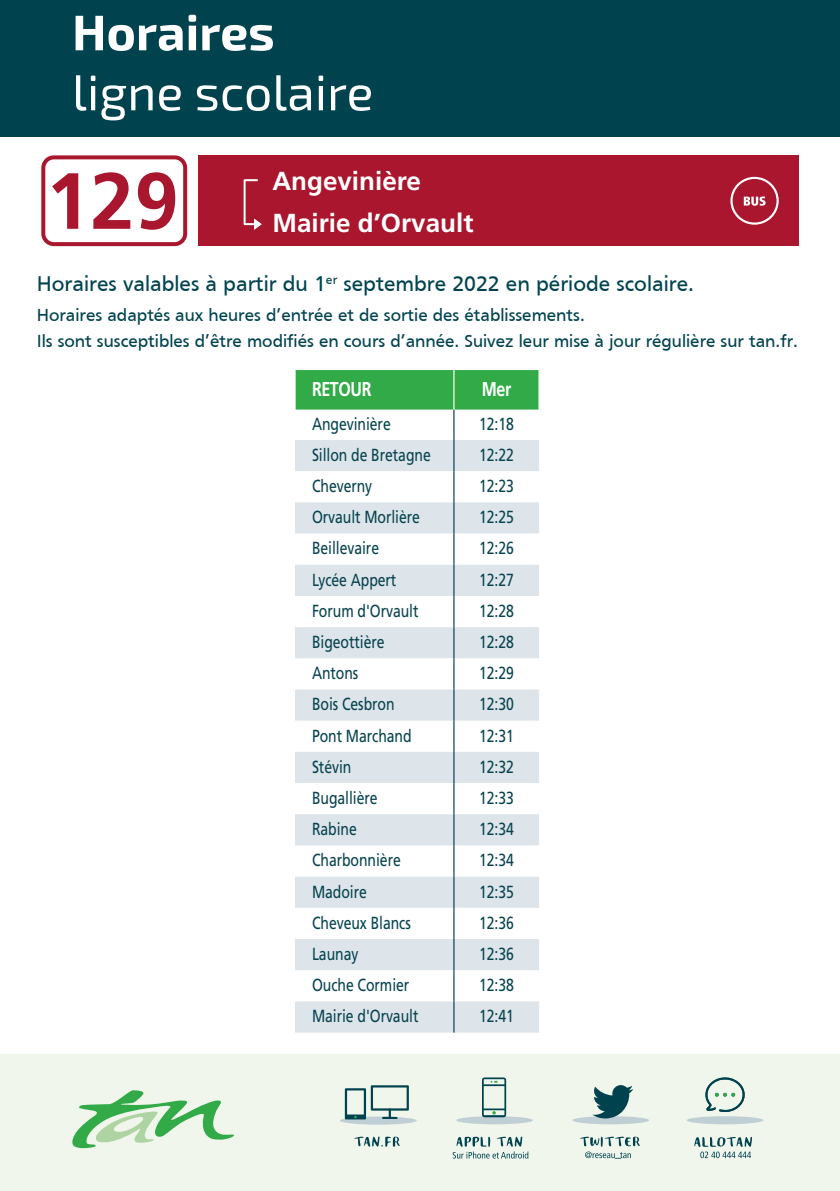
<style>
.page{position:relative;width:840px;height:1191px;background:#fff}
.page>*{position:absolute;margin:0;border:0;box-sizing:border-box;transform-origin:0 0}
.t1{font:50px "Exo 2";color:#fff}
.t2{font:700 50px "Exo 2";color:#fff}
.t3{font:700 26px "Frutiger LT Std";color:#fff}
.t4{font:22px "Frutiger";color:#00434f}
.Texte_En-tête{font:700 20px "Frutiger LT Std";letter-spacing:-.025em;color:#fff;scale:.8 1}
.t5{font:18px "Frutiger";color:#00434f}
.Texte_de_corps_gauch{font:17.6px "Frutiger LT Std";letter-spacing:-.005em;color:#06434f;scale:.8 1}
.Texte_de_corps_centr{font:17.6px "Frutiger LT Std";letter-spacing:-.005em;color:#06434f;scale:.8 1}
</style>
<div class="page">
<div style="left:198px;top:155px;width:600px;height:91px;background:#a9162e"></div>
<div style="left:0;top:0;width:839px;height:136px;background:#00434f"></div>
<svg style="left:730px;top:177px;width:48px;height:48px"></svg>
<svg style="left:243px;top:179px;width:18px;height:51px"></svg>
<div style="left:295px;top:370px;width:243px;height:40px;background:#31aa47"></div>
<svg style="left:295px;top:440px;width:243px;height:592px;fill:#dee5ea"></svg>
<hr style="left:453px;top:370px;width:1px;height:40px;background:#fff">
<hr style="left:453px;top:410px;width:1px;height:30px;background:#06434f">
<hr style="left:453px;top:440px;width:1px;height:31px;background:#06434f">
<hr style="left:453px;top:471px;width:1px;height:31px;background:#06434f">
<hr style="left:453px;top:502px;width:1px;height:31px;background:#06434f">
<hr style="left:453px;top:533px;width:1px;height:32px;background:#06434f">
<hr style="left:453px;top:565px;width:1px;height:31px;background:#06434f">
<hr style="left:453px;top:596px;width:1px;height:31px;background:#06434f">
<hr style="left:453px;top:627px;width:1px;height:31px;background:#06434f">
<hr style="left:453px;top:658px;width:1px;height:31px;background:#06434f">
<hr style="left:453px;top:689px;width:1px;height:31px;background:#06434f">
<hr style="left:453px;top:720px;width:1px;height:32px;background:#06434f">
<hr style="left:453px;top:752px;width:1px;height:31px;background:#06434f">
<hr style="left:453px;top:783px;width:1px;height:31px;background:#06434f">
<hr style="left:453px;top:814px;width:1px;height:31px;background:#06434f">
<hr style="left:453px;top:845px;width:1px;height:31px;background:#06434f">
<hr style="left:453px;top:876px;width:1px;height:32px;background:#06434f">
<hr style="left:453px;top:908px;width:1px;height:31px;background:#06434f">
<hr style="left:453px;top:939px;width:1px;height:31px;background:#06434f">
<hr style="left:453px;top:970px;width:1px;height:31px;background:#06434f">
<hr style="left:453px;top:1001px;width:1px;height:31px;background:#06434f">
<div style="left:0;top:1054px;width:839px;height:137px;background:#f0f6ec"></div>
<svg style="left:72px;top:1090px;width:162px;height:58px"></svg>
<div style="left:41px;top:155px;width:146px;height:91px;border:4px solid #a8172e;border-radius:11px"></div>
<svg style="left:52px;top:173px;width:26px;height:56px"></svg>
<svg style="left:93px;top:172px;width:37px;height:57px"></svg>
<svg style="left:138px;top:172px;width:37px;height:58px"></svg>
<div style="left:456px;top:1116px;width:76px;height:8px;background:#c0ced6;border-radius:50%"></div>
<svg style="left:481px;top:1077px;width:25px;height:40px"></svg>
<div style="left:340px;top:1116px;width:76px;height:8px;background:#c0ced6;border-radius:50%"></div>
<svg style="left:344px;top:1085px;width:64px;height:34px"></svg>
<div style="left:572px;top:1116px;width:76px;height:8px;background:#c0ced6;border-radius:50%"></div>
<div style="left:686px;top:1116px;width:77px;height:8px;background:#c0ced6;border-radius:50%"></div>
<svg style="left:705px;top:1077px;width:39px;height:35px"></svg>
<svg style="left:354px;top:1136px;width:46px;height:11px"></svg>
<svg style="left:694px;top:1137px;width:57px;height:21px"></svg>
<svg style="left:592px;top:1085px;width:41px;height:33px"></svg>
<svg style="left:452px;top:1136px;width:76px;height:22px"></svg>
<svg style="left:580px;top:1136px;width:59px;height:22px"></svg>
<p class="t2" style="left:72px;top:3px;width:204px">Horaires</p>
<p class="t1" style="left:72px;top:64px;width:302px">ligne scolaire</p>
<p class="t3" style="left:272px;top:165px;width:150px">Angevinière</p>
<p class="t3" style="left:272px;top:207px;width:202px">Mairie d’Orvault</p>
<p class="t4" style="left:37px;top:271px;width:658px">Horaires valables à partir du 1<sup>er</sup> septembre 2022 en période scolaire.</p>
<p class="t5" style="left:37px;top:304px;width:549px">Horaires adaptés aux heures d’entrée et de sortie des établissements.</p>
<p class="t5" style="left:37px;top:330px;width:762px">Ils sont susceptibles d’être modifiés en cours d’année. Suivez leur mise à jour régulière sur tan.fr.</p>
<p class="Texte_En-tête" style="left:312px;top:377px;width:76px">RETOUR</p>
<p class="Texte_En-tête" style="left:481px;top:377px;width:38px">Mer</p>
<p class="Texte_de_corps_gauch" style="left:312px;top:413px;width:100px">Angevinière</p>
<p class="Texte_de_corps_centr" style="left:479px;top:413px;width:45px">12:18</p>
<p class="Texte_de_corps_gauch" style="left:312px;top:444px;width:150px">Sillon de Bretagne</p>
<p class="Texte_de_corps_centr" style="left:479px;top:444px;width:45px">12:22</p>
<p class="Texte_de_corps_gauch" style="left:312px;top:475px;width:77px">Cheverny</p>
<p class="Texte_de_corps_centr" style="left:479px;top:475px;width:45px">12:23</p>
<p class="Texte_de_corps_gauch" style="left:312px;top:507px;width:136px">Orvault Morlière</p>
<p class="Texte_de_corps_centr" style="left:479px;top:507px;width:45px">12:25</p>
<p class="Texte_de_corps_gauch" style="left:312px;top:538px;width:85px">Beillevaire</p>
<p class="Texte_de_corps_centr" style="left:479px;top:538px;width:45px">12:26</p>
<p class="Texte_de_corps_gauch" style="left:312px;top:569px;width:107px">Lycée Appert</p>
<p class="Texte_de_corps_centr" style="left:479px;top:569px;width:45px">12:27</p>
<p class="Texte_de_corps_gauch" style="left:312px;top:600px;width:134px">Forum d'Orvault</p>
<p class="Texte_de_corps_centr" style="left:479px;top:600px;width:45px">12:28</p>
<p class="Texte_de_corps_gauch" style="left:312px;top:631px;width:92px">Bigeottière</p>
<p class="Texte_de_corps_centr" style="left:479px;top:631px;width:45px">12:28</p>
<p class="Texte_de_corps_gauch" style="left:312px;top:662px;width:59px">Antons</p>
<p class="Texte_de_corps_centr" style="left:479px;top:662px;width:45px">12:29</p>
<p class="Texte_de_corps_gauch" style="left:312px;top:694px;width:105px">Bois Cesbron</p>
<p class="Texte_de_corps_centr" style="left:479px;top:694px;width:45px">12:30</p>
<p class="Texte_de_corps_gauch" style="left:312px;top:725px;width:126px">Pont Marchand</p>
<p class="Texte_de_corps_centr" style="left:479px;top:725px;width:45px">12:31</p>
<p class="Texte_de_corps_gauch" style="left:312px;top:756px;width:51px">Stévin</p>
<p class="Texte_de_corps_centr" style="left:479px;top:756px;width:45px">12:32</p>
<p class="Texte_de_corps_gauch" style="left:312px;top:787px;width:83px">Bugallière</p>
<p class="Texte_de_corps_centr" style="left:479px;top:787px;width:45px">12:33</p>
<p class="Texte_de_corps_gauch" style="left:312px;top:818px;width:57px">Rabine</p>
<p class="Texte_de_corps_centr" style="left:479px;top:818px;width:45px">12:34</p>
<p class="Texte_de_corps_gauch" style="left:312px;top:850px;width:112px">Charbonnière</p>
<p class="Texte_de_corps_centr" style="left:479px;top:850px;width:45px">12:34</p>
<p class="Texte_de_corps_gauch" style="left:312px;top:881px;width:70px">Madoire</p>
<p class="Texte_de_corps_centr" style="left:479px;top:881px;width:45px">12:35</p>
<p class="Texte_de_corps_gauch" style="left:312px;top:912px;width:125px">Cheveux Blancs</p>
<p class="Texte_de_corps_centr" style="left:479px;top:912px;width:45px">12:36</p>
<p class="Texte_de_corps_gauch" style="left:312px;top:943px;width:59px">Launay</p>
<p class="Texte_de_corps_centr" style="left:479px;top:943px;width:45px">12:36</p>
<p class="Texte_de_corps_gauch" style="left:312px;top:974px;width:123px">Ouche Cormier</p>
<p class="Texte_de_corps_centr" style="left:479px;top:974px;width:45px">12:38</p>
<p class="Texte_de_corps_gauch" style="left:312px;top:1005px;width:134px">Mairie d'Orvault</p>
<p class="Texte_de_corps_centr" style="left:479px;top:1005px;width:45px">12:41</p>
</div>
